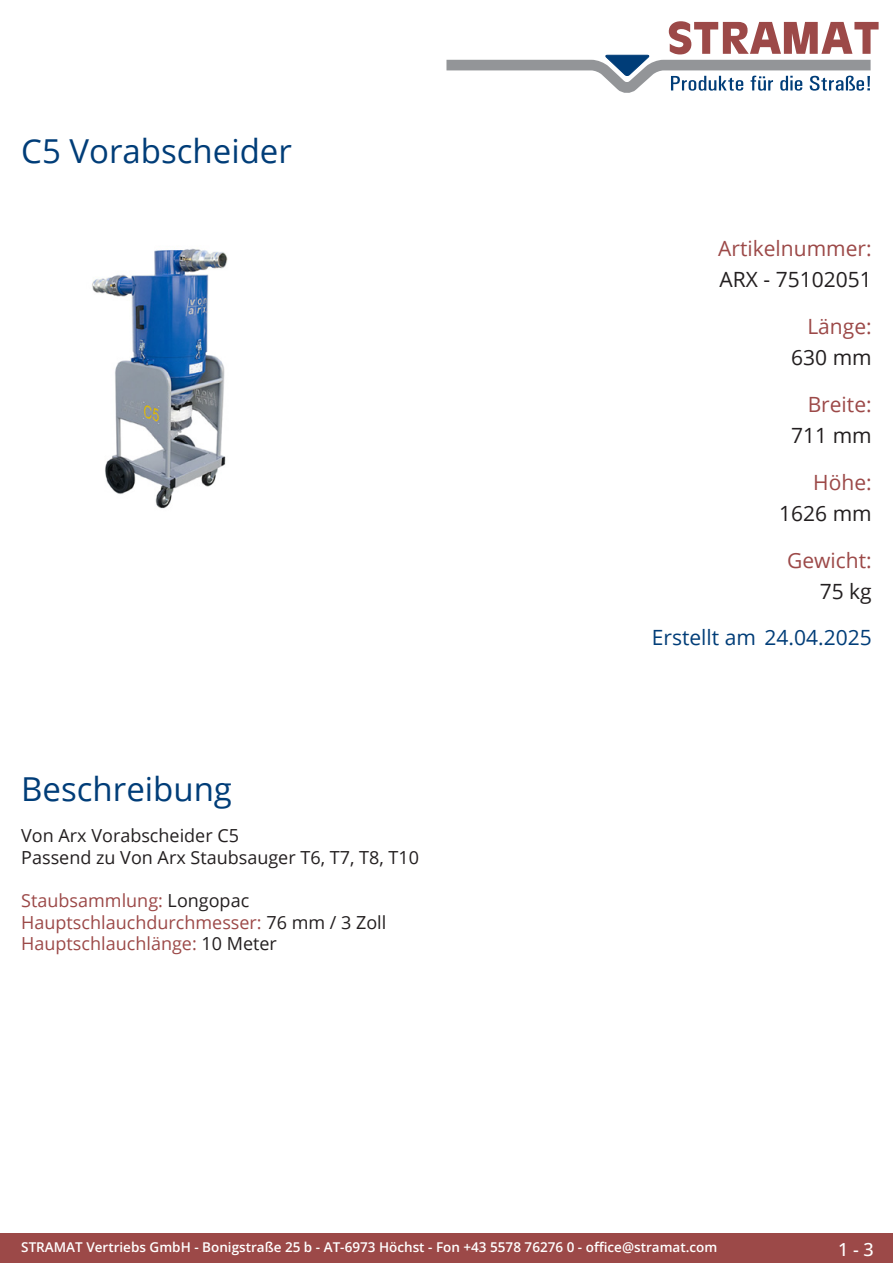
<style>
.page{position:relative;width:893px;height:1263px;background:#fff}
.page>*{position:absolute;margin:0;border:0;box-sizing:border-box;transform-origin:0 0}
.Produkttitel{font:33px "Open Sans";color:#003d78}
.TechDaten_Überschrif{font:21px "Open Sans";color:#9c4948}
.TechDaten_Inhalt{font:21px "Open Sans";color:#231f20}
.Erstellungsdatum{font:21px "Open Sans";color:#003d78}
.Beschreibung_Text{font:18px/21.6px "Open Sans";color:#9c4948}
.Beschreibung_Text-2{font:18px/21.6px "Open Sans";color:#231f20}
.t1{font:500 18px "Open Sans";color:#fff}
.t2{font:600 13.5px "Open Sans";color:#fff}
.s1{color:#231f20}
</style>
<div class="page">
<div style="left:0;top:1233px;width:893px;height:30px;background:#9c4948"></div>
<svg style="left:446px;top:21px;width:433px;height:72px"></svg>
<img style="left:92px;top:248px;width:136px;height:261px">
<p class="Produkttitel" style="left:21px;top:128px;width:272px">C5 Vorabscheider</p>
<p class="Produkttitel" style="left:21px;top:766px;width:212px">Beschreibung</p>
<p class="Beschreibung_Text-2" style="left:21px;top:824px;width:399px">Von Arx Vorabscheider C5<br>Passend zu Von Arx Staubsauger T6, T7, T8, T10</p>
<p class="Beschreibung_Text" style="left:21px;top:889px;width:367px">Staubsammlung: <span class="s1">Longopac<br></span>Hauptschlauchdurchmesser: <span class="s1">76 mm / 3 Zoll<br></span>Hauptschlauchlänge: <span class="s1">10 Meter</span></p>
<p class="TechDaten_Überschrif" style="left:718px;top:234px;width:155px">Artikelnummer:</p>
<p class="TechDaten_Inhalt" style="left:720px;top:265px;width:154px">ARX - 75102051</p>
<p class="TechDaten_Überschrif" style="left:807px;top:312px;width:66px">Länge:</p>
<p class="TechDaten_Inhalt" style="left:791px;top:343px;width:82px">630 mm</p>
<p class="TechDaten_Überschrif" style="left:808px;top:390px;width:66px">Breite:</p>
<p class="TechDaten_Inhalt" style="left:791px;top:421px;width:82px">711 mm</p>
<p class="TechDaten_Überschrif" style="left:813px;top:468px;width:60px">Höhe:</p>
<p class="TechDaten_Inhalt" style="left:779px;top:499px;width:94px">1626 mm</p>
<p class="TechDaten_Überschrif" style="left:787px;top:546px;width:86px">Gewicht:</p>
<p class="TechDaten_Inhalt" style="left:820px;top:577px;width:54px">75 kg</p>
<p class="Erstellungsdatum" style="left:652px;top:623px;width:221px">Erstellt am 24.04.2025</p>
<p class="t2" style="left:21px;top:1238px;width:698px">STRAMAT Vertriebs GmbH - Bonigstraße 25 b - AT-6973 Höchst - Fon +43 5578 76276 0 - office@stramat.com</p>
<h3 class="t1" style="left:838px;top:1237px;width:37px">1 - 3</h3>
</div>
